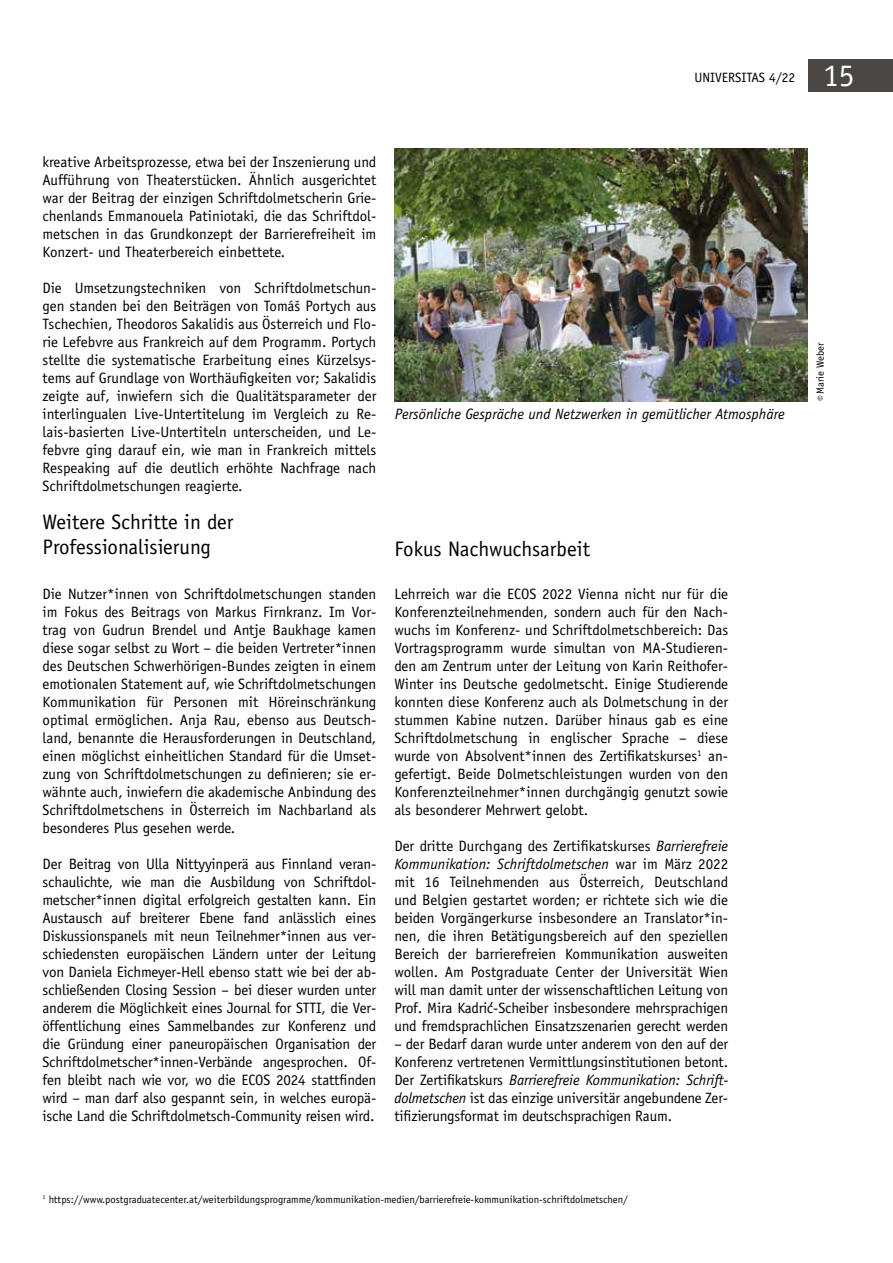
<style>
.page{position:relative;width:893px;height:1263px;background:#fff}
.page>*{position:absolute;margin:0;border:0;box-sizing:border-box;transform-origin:0 0}
.t1{font:31.5px "Officina Serif Std";color:#fff}
.t2{font:21px/25.2px "Officina Sans Std";color:#000}
.t3{font:15px/18px "Officina Sans Std";letter-spacing:-.01em;color:#000;text-align:justify}
.t4{font:italic 15px "Officina Sans Std";color:#000}
.t5{font:13.5px "Officina Sans Std";color:#000}
.t6{font:10.5px "Officina Sans Std";color:#000}
.s1{font-style:italic}
</style>
<div class="page">
<div style="left:808px;top:59px;width:85px;height:33px;background:#4b4745"></div>
<img style="left:395px;top:149px;width:413px;height:252px">
<p class="t5" style="left:694px;top:70px;width:103px">UNIVERSITAS 4/22</p>
<h1 class="t1" style="left:823px;top:57px;width:33px">15</h1>
<p class="t3" style="left:43px;top:153px;width:335px">kreative Arbeitsprozesse, etwa bei der Inszenierung und Aufführung von Theaterstücken. Ähnlich ausgerichtet war der Beitrag der einzigen Schriftdolmetscherin Grie&shy;chenlands Emmanouela Patiniotaki, die das Schriftdol&shy;metschen in das Grundkonzept der Barrierefreiheit im Konzert- und Theaterbereich einbettete.</p>
<p class="t3" style="left:43px;top:279px;width:335px">Die Umsetzungstechniken von Schriftdolmetschun&shy;gen standen bei den Beiträgen von Tomáš Portych aus Tschechien, Theodoros Sakalidis aus Österreich und Flo&shy;rie Lefebvre aus Frankreich auf dem Programm. Portych stellte die systematische Erarbeitung eines Kürzelsys&shy;tems auf Grundlage von Worthäufigkeiten vor; Sakalidis zeigte auf, inwiefern sich die Qualitätsparameter der interlingualen Live-Untertitelung im Vergleich zu Re&shy;lais-basierten Live-Untertiteln unterscheiden, und Le&shy;febvre ging darauf ein, wie man in Frankreich mittels Respeaking auf die deutlich erhöhte Nachfrage nach Schriftdolmetschungen reagierte.</p>
<h2 class="t2" style="left:43px;top:509px;width:193px">Weitere Schritte in der<br>Professionalisierung</h2>
<p class="t3" style="left:43px;top:585px;width:335px">Die Nutzer*innen von Schriftdolmetschungen standen im Fokus des Beitrags von Markus Firnkranz. Im Vor&shy;trag von Gudrun Brendel und Antje Baukhage kamen diese sogar selbst zu Wort – die beiden Vertreter*innen des Deutschen Schwerhörigen-Bundes zeigten in einem emotionalen Statement auf, wie Schriftdolmetschungen Kommunikation für Personen mit Höreinschränkung optimal ermöglichen. Anja Rau, ebenso aus Deutsch&shy;land, benannte die Herausforderungen in Deutschland, einen möglichst einheitlichen Standard für die Umset&shy;zung von Schriftdolmetschungen zu definieren; sie er&shy;wähnte auch, inwiefern die akademische Anbindung des Schriftdolmetschens in Österreich im Nachbarland als besonderes Plus gesehen werde.</p>
<p class="t3" style="left:43px;top:855px;width:335px">Der Beitrag von Ulla Nittyyinperä aus Finnland veran&shy;schaulichte, wie man die Ausbildung von Schriftdol&shy;metscher*innen digital erfolgreich gestalten kann. Ein Austausch auf breiterer Ebene fand anlässlich eines Diskussionspanels mit neun Teilnehmer*innen aus ver&shy;schiedensten europäischen Ländern unter der Leitung von Daniela Eichmeyer-Hell ebenso statt wie bei der ab&shy;schließenden Closing Session – bei dieser wurden unter anderem die Möglichkeit eines Journal for STTI, die Ver&shy;öffentlichung eines Sammelbandes zur Konferenz und die Gründung einer paneuropäischen Organisation der Schriftdolmetscher*innen-Verbände angesprochen. Of&shy;fen bleibt nach wie vor, wo die ECOS 2024 stattfinden wird – man darf also gespannt sein, in welches europä&shy;ische Land die Schriftdolmetsch-Community reisen wird.</p>
<p class="t4" style="left:395px;top:405px;width:391px">Persönliche Gespräche und Netzwerken in gemütlicher Atmosphäre</p>
<h2 class="t2" style="left:394px;top:536px;width:197px">Fokus Nachwuchsarbeit</h2>
<p class="t3" style="left:394px;top:585px;width:335px">Lehrreich war die ECOS 2022 Vienna nicht nur für die Konferenzteilnehmenden, sondern auch für den Nach&shy;wuchs im Konferenz- und Schriftdolmetschbereich: Das Vortragsprogramm wurde simultan von MA-Studieren&shy;den am Zentrum unter der Leitung von Karin Reithofer-Winter ins Deutsche gedolmetscht. Einige Studierende konnten diese Konferenz auch als Dolmetschung in der stummen Kabine nutzen. Darüber hinaus gab es eine Schriftdolmetschung in englischer Sprache – diese wurde von Absolvent*innen des Zertifikatskurses<sup>1</sup> an&shy;gefertigt. Beide Dolmetschleistungen wurden von den Konferenzteilnehmer*innen durchgängig genutzt sowie als besonderer Mehrwert gelobt.</p>
<p class="t3" style="left:394px;top:837px;width:335px">Der dritte Durchgang des Zertifikatskurses <span class="s1">Barrierefreie Kommunikation: Schriftdolmetschen</span> war im März 2022 mit 16 Teilnehmenden aus Österreich, Deutschland und Belgien gestartet worden; er richtete sich wie die beiden Vorgängerkurse insbesondere an Translator*in&shy;nen, die ihren Betätigungsbereich auf den speziellen Bereich der barrierefreien Kommunikation ausweiten wollen. Am Postgraduate Center der Universität Wien will man damit unter der wissenschaftlichen Leitung von Prof. Mira Kadric-Scheiber insbesondere mehrsprachigen und fremdsprachlichen Einsatzszenarien gerecht werden</p>
<p class="t3" style="left:394px;top:1035px;width:335px">– der Bedarf daran wurde unter anderem von den auf der Konferenz vertretenen Vermittlungsinstitutionen betont.<br>Der Zertifikatskurs <span class="s1">Barrierefreie Kommunikation: Schrift&shy;dolmetschen</span> ist das einzige universitär angebundene Zer&shy;tifizierungsformat im deutschsprachigen Raum.</p>
<p class="t3" style="left:490px;top:999px;width:4px">’</p>
<p class="t6" style="left:814px;top:401px;width:60px;rotate:-90deg">©Marie Weber</p>
<p class="t6" style="left:43px;top:1193px;width:587px"><sup>1</sup> https://www.postgraduatecenter.at/weiterbildungsprogramme/kommunikation-medien/barrierefreie-kommunikation-schriftdolmetschen/</p>
</div>
